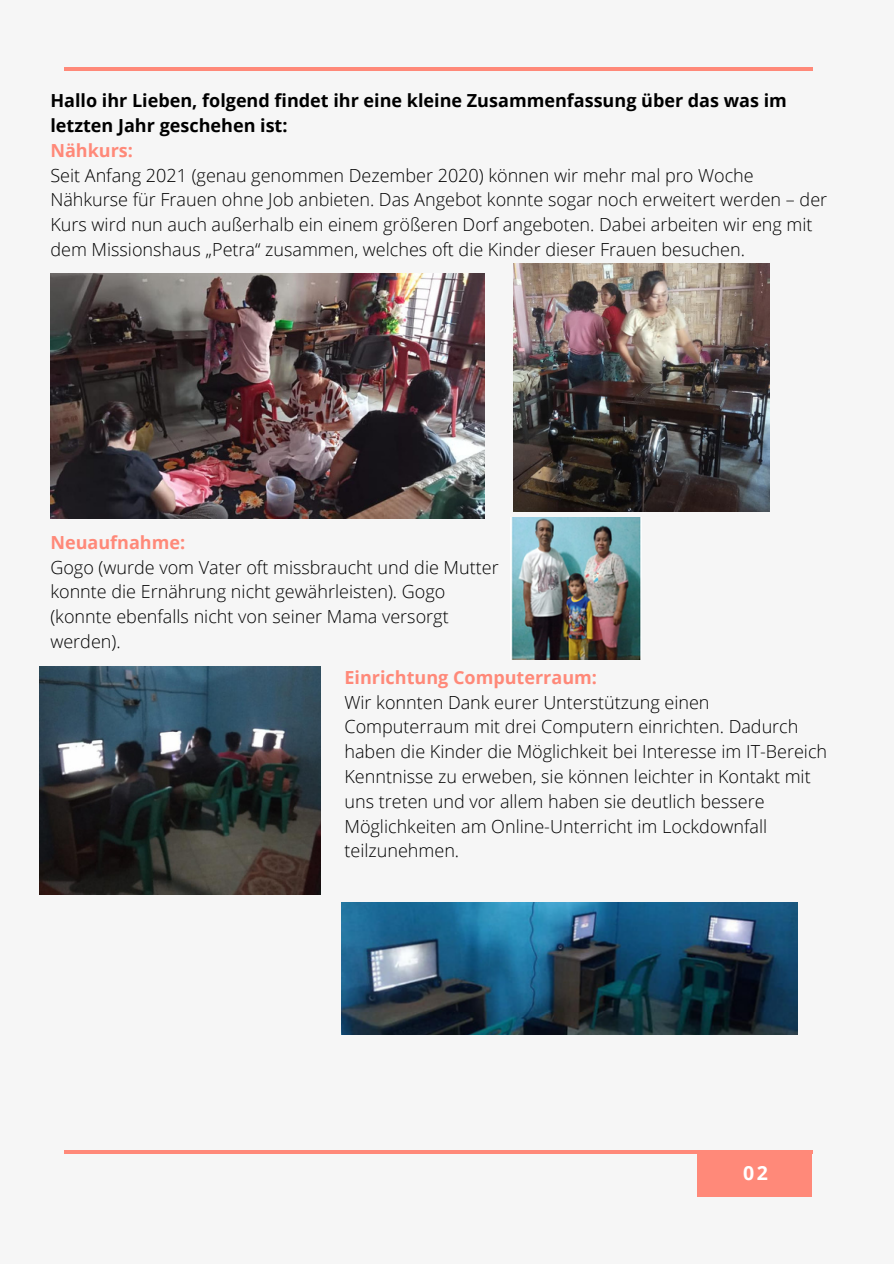
<style>
.page{position:relative;width:894px;height:1264px;background:#fff}
.page>*{position:absolute;margin:0;border:0;box-sizing:border-box;transform-origin:0 0}
.t1{font:700 19.5px "Open Sans";color:#fff}
.t2{font:300 18px/24.8px "Open Sans";color:#000}
.t3{font:700 18px/24.8px "Open Sans";color:#000}
.t4{font:700 18px "Open Sans";color:#ff8979}
</style>
<div class="page">
<div style="left:0;top:0;width:893px;height:1263px;background:#f6f6f6"></div>
<hr style="left:64px;top:67px;width:748px;height:4px;background:#ff8979">
<div style="left:697px;top:1150px;width:114px;height:46px;background:#ff8979"></div>
<hr style="left:64px;top:1150px;width:748px;height:3px;background:#ff8979">
<img style="left:50px;top:274px;width:434px;height:244px">
<img style="left:513px;top:264px;width:256px;height:247px">
<img style="left:511px;top:517px;width:130px;height:142px">
<img style="left:39px;top:666px;width:282px;height:228px">
<img style="left:341px;top:902px;width:456px;height:132px">
<p class="t3" style="left:50px;top:88px;width:737px">Hallo ihr Lieben, folgend findet ihr eine kleine Zusammenfassung über das was im letzten Jahr geschehen ist:</p>
<p class="t4" style="left:50px;top:138px;width:84px">Nähkurs:</p>
<p class="t2" style="left:50px;top:162px;width:778px">Seit Anfang 2021 (genau genommen Dezember 2020) können wir mehr mal pro Woche Nähkurse für Frauen ohne Job anbieten. Das Angebot konnte sogar noch erweitert werden – der Kurs wird nun auch außerhalb ein einem größeren Dorf angeboten. Dabei arbeiten wir eng mit dem Missionshaus „Petra“ zusammen, welches oft die Kinder dieser Frauen besuchen.</p>
<p class="t4" style="left:50px;top:529px;width:136px">Neuaufnahme:</p>
<p class="t2" style="left:50px;top:554px;width:450px">Gogo (wurde vom Vater oft missbraucht und die Mutter konnte die Ernährung nicht gewährleisten). Gogo (konnte ebenfalls nicht von seiner Mama versorgt werden).</p>
<p class="t4" style="left:344px;top:664px;width:254px">Einrichtung Computerraum:</p>
<p class="t2" style="left:344px;top:689px;width:484px">Wir konnten Dank eurer Unterstützung einen Computerraum mit drei Computern einrichten. Dadurch haben die Kinder die Möglichkeit bei Interesse im IT-Bereich Kenntnisse zu erweben, sie können leichter in Kontakt mit uns treten und vor allem haben sie deutlich bessere Möglichkeiten am Online-Unterricht im Lockdownfall teilzunehmen.</p>
<p class="t1" style="left:742px;top:1159px;width:26px">02</p>
</div>
